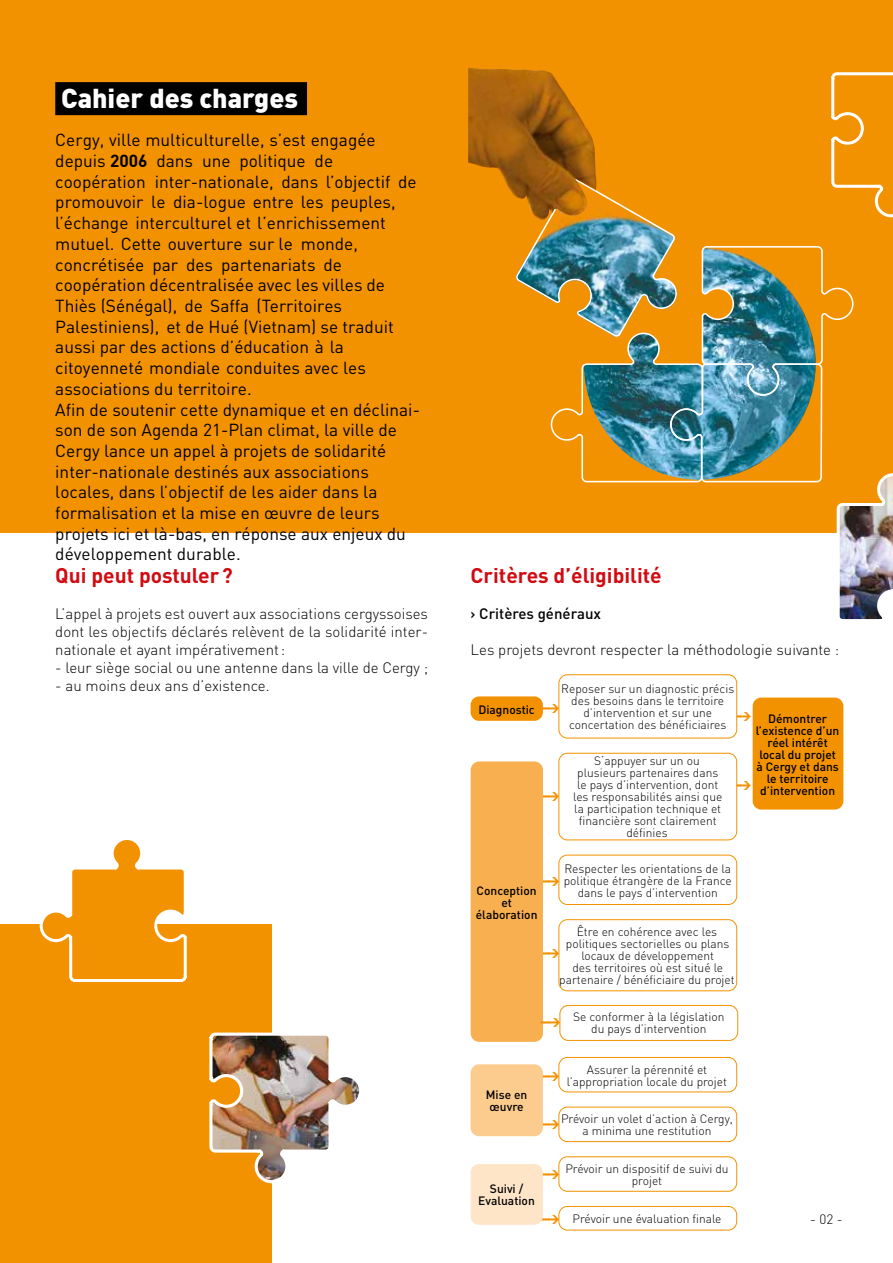
<style>
.page{position:relative;width:893px;height:1263px;background:#fff}
.page>*{position:absolute;margin:0;border:0;box-sizing:border-box;transform-origin:0 0}
.t1{font:900 27px "DIN";color:#fff}
.t2{font:700 21px "DIN";color:#d20a11}
.t3{font:17.25px/20.7px "DIN";color:#000}
.t4{font:300 15px/18px "DIN";color:#000;text-align:justify}
.t5{font:500 15px "DIN";color:#000}
.t6{font:300 13.5px "DIN";color:#000}
.t7{font:300 12px/12px "DIN";color:#000;text-align:center}
.t8{font:500 12px/12px "DIN";color:#000;text-align:center}
.t9{font:900 12px "DIN";color:#f39200}
.s1{font-weight:700}
.s2{font-weight:900;color:#f39200}
</style>
<div class="page">
<div style="left:0;top:0;width:893px;height:533px;background:#f39200"></div>
<div style="left:753px;top:697px;width:90px;height:112px;background:#f39200;border-radius:9px"></div>
<div style="left:558px;top:855px;width:179px;height:50px;border:1px solid #f39200;border-radius:9px"></div>
<div style="left:558px;top:919px;width:179px;height:72px;border:1px solid #f39200;border-radius:9px"></div>
<div style="left:558px;top:1057px;width:179px;height:35px;border:1px solid #f39200;border-radius:9px"></div>
<div style="left:558px;top:1107px;width:179px;height:35px;border:1px solid #f39200;border-radius:9px"></div>
<div style="left:558px;top:1156px;width:179px;height:36px;border:1px solid #f39200;border-radius:9px"></div>
<div style="left:558px;top:1206px;width:179px;height:24px;border:1px solid #f39200;border-radius:9px"></div>
<div style="left:471px;top:696px;width:72px;height:25px;background:#f39200;border-radius:9px"></div>
<div style="left:471px;top:761px;width:72px;height:281px;background:#f8af4f;border-radius:9px"></div>
<div style="left:471px;top:1064px;width:72px;height:72px;background:#fccb8e;border-radius:9px"></div>
<div style="left:471px;top:1164px;width:72px;height:61px;background:#fee5c8;border-radius:9px"></div>
<div style="left:558px;top:674px;width:179px;height:64px;border:1px solid #f39200;border-radius:9px"></div>
<div style="left:558px;top:753px;width:179px;height:87px;border:1px solid #f39200;border-radius:9px"></div>
<div style="left:55px;top:82px;width:252px;height:33px;background:#000"></div>
<div style="left:0;top:924px;width:272px;height:339px;background:#f39200"></div>
<img style="left:209px;top:1032px;width:151px;height:152px">
<svg style="left:39px;top:840px;width:148px;height:142px"></svg>
<img style="left:468px;top:68px;width:77px;height:128px">
<img style="left:515px;top:71px;width:378px;height:549px">
<div style="left:559px;top:1005px;width:179px;height:36px;border:1px solid #f39200;border-radius:9px"></div>
<h1 class="t1" style="left:61px;top:80px;width:238px">Cahier des charges</h1>
<p class="t3" style="left:55px;top:129px;width:366px">Cergy, ville multiculturelle, s’est engagée depuis <span class="s1">2006</span> dans une politique de coopération inter-nationale, dans l’objectif de promouvoir le dia-logue entre les peuples, l’échange interculturel et l’enrichissement mutuel. Cette ouverture sur le monde, concrétisée par des partenariats de coopération décentralisée avec les villes de Thiès (Sénégal), de Saffa (Territoires Palestiniens), et de Hué (Vietnam) se traduit aussi par des actions d’éducation à la citoyenneté mondiale conduites avec les associations du territoire.<br>Afin de soutenir cette dynamique et en déclinai&shy;son de son Agenda 21-Plan climat, la ville de Cergy lance un appel à projets de solidarité inter-nationale destinés aux associations locales, dans l’objectif de les aider dans la formalisation et la mise en œuvre de leurs projets ici et là-bas, en réponse aux enjeux du développement durable.</p>
<p class="t2" style="left:55px;top:562px;width:179px">Qui peut postuler?</p>
<p class="t4" style="left:55px;top:604px;width:374px">L’appel à projets est ouvert aux associations cergyssoises dont les objectifs déclarés relèvent de la solidarité inter&shy;nationale et ayant impérativement:</p>
<p class="t4" style="left:55px;top:658px;width:374px">- leur siège social ou une antenne dans la ville de Cergy ;</p>
<p class="t4" style="left:55px;top:676px;width:216px">- au moins deux ans d’existence.</p>
<p class="t2" style="left:471px;top:562px;width:193px">Critères d’éligibilité</p>
<p class="t5" style="left:471px;top:604px;width:132px">› Critères généraux</p>
<p class="t4" style="left:471px;top:640px;width:370px">Les projets devront respecter la méthodologie suivante :</p>
<p class="t7" style="left:561px;top:683px;width:175px">Reposer sur un diagnostic précis des besoins dans le territoire d’intervention et sur une concertation des bénéficiaires</p>
<p class="t7" style="left:573px;top:755px;width:151px">S‘appuyer sur un ou plusieurs partenaires dans le pays d’intervention, dont les responsabilités ainsi que la participation technique et financière sont clairement définies</p>
<p class="t8" style="left:478px;top:703px;width:83px">Diagnostic <span class="s2">---&gt;</span></p>
<p class="t9" style="left:731px;top:708px;width:22px">---&gt;</p>
<p class="t8" style="left:756px;top:712px;width:85px">Démontrer l’existence d’un réel intérêt local du projet à Cergy et dans le territoire d’intervention</p>
<p class="t9" style="left:731px;top:776px;width:22px">---&gt;</p>
<p class="t9" style="left:539px;top:787px;width:22px">---&gt;</p>
<p class="t7" style="left:564px;top:862px;width:168px">Respecter les orientations de la</p>
<p class="t7" style="left:539px;top:874px;width:194px"><span class="s2">---&gt;</span> politique étrangère de la France</p>
<p class="t7" style="left:578px;top:886px;width:141px">dans le pays d’intervention</p>
<p class="t7" style="left:559px;top:926px;width:177px">Être en cohérence avec les politiques sectorielles ou plans locaux de développement<br>des territoires où est situé le partenaire / bénéficiaire du projet</p>
<p class="t8" style="left:476px;top:884px;width:63px">Conception et élaboration</p>
<p class="t9" style="left:539px;top:945px;width:22px">---&gt;</p>
<p class="t9" style="left:540px;top:1013px;width:22px">---&gt;</p>
<p class="t7" style="left:573px;top:1010px;width:153px">Se conformer à la législation du pays d’intervention</p>
<p class="t7" style="left:567px;top:1063px;width:162px">Assurer la pérennité et l’appropriation locale du projet</p>
<p class="t7" style="left:561px;top:1113px;width:173px">Prévoir un volet d’action à Cergy, a minima une restitution</p>
<p class="t7" style="left:565px;top:1162px;width:165px">Prévoir un dispositif de suivi du projet</p>
<p class="t7" style="left:572px;top:1213px;width:151px">Prévoir une évaluation finale</p>
<p class="t9" style="left:539px;top:1067px;width:22px">---&gt;</p>
<p class="t9" style="left:539px;top:1116px;width:22px">---&gt;</p>
<p class="t8" style="left:486px;top:1088px;width:43px">Mise en œuvre</p>
<p class="t9" style="left:539px;top:1165px;width:22px">---&gt;</p>
<p class="t9" style="left:539px;top:1211px;width:22px">---&gt;</p>
<p class="t8" style="left:478px;top:1182px;width:58px">Suivi /<br>Evaluation</p>
<p class="t6" style="left:810px;top:1211px;width:34px">- 02 -</p>
</div>
